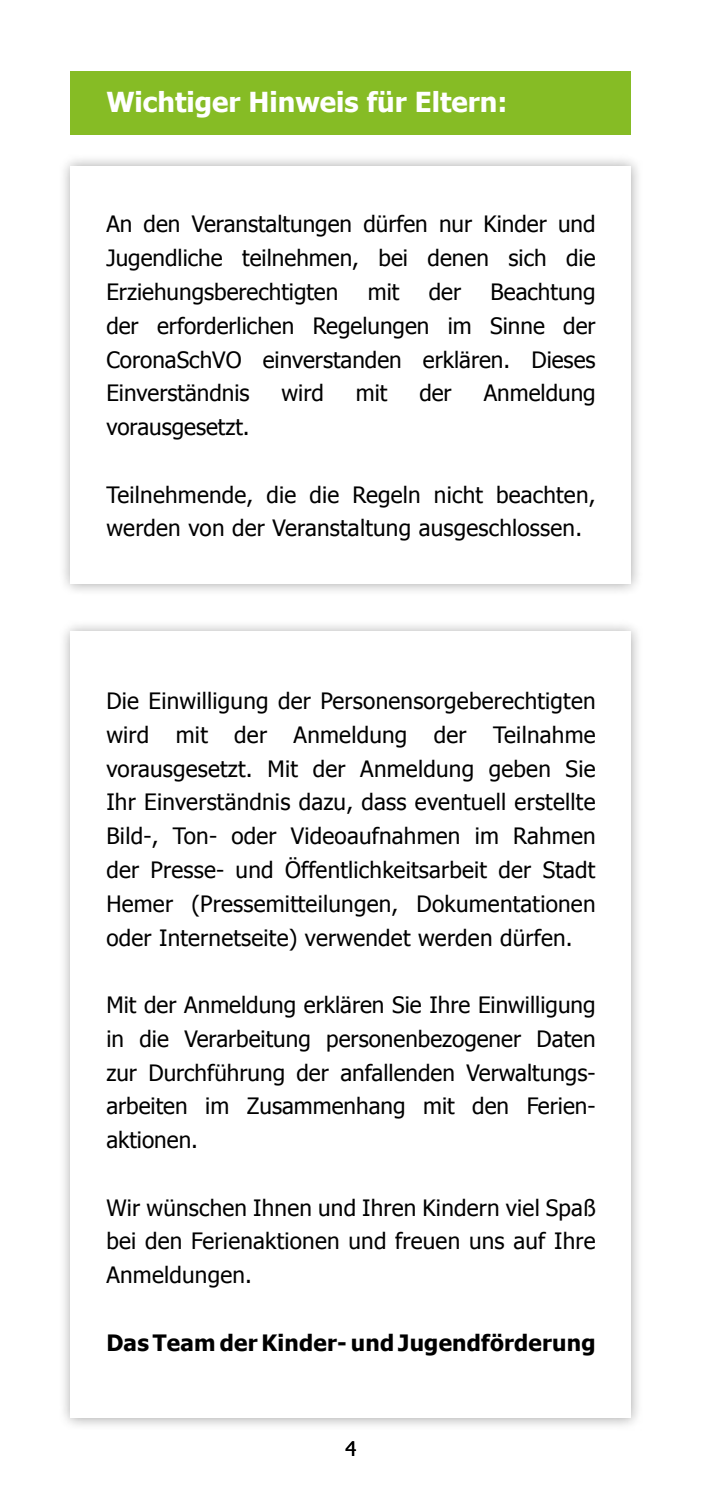
<style>
.page{position:relative;width:702px;height:1489px;background:#fff}
.page>*{position:absolute;margin:0;border:0;box-sizing:border-box;transform-origin:0 0}
.t1{font:700 27.5px "Tahoma";color:#fff}
.t2{font:22.5px/33.8px "Tahoma";color:#000;text-align:justify}
.t3{font:700 22.5px "Tahoma";letter-spacing:.01em;color:#000}
.t4{font:20px "Tahoma";color:#000}
</style>
<div class="page">
<div style="left:58px;top:619px;width:586px;height:811px;background:#000;opacity:.35"></div>
<div style="left:71px;top:632px;width:560px;height:785px;background:#fff"></div>
<div style="left:58px;top:153px;width:586px;height:443px;background:#000;opacity:.35"></div>
<div style="left:71px;top:166px;width:560px;height:417px;background:#fff"></div>
<div style="left:71px;top:71px;width:560px;height:64px;background:#86bc25"></div>
<p class="t1" style="left:106px;top:82px;width:402px">Wichtiger Hinweis für Eltern:</p>
<p class="t2" style="left:106px;top:206px;width:491px">An den Veranstaltungen dürfen nur Kinder und Jugendliche teilnehmen, bei denen sich die Erziehungsberechtigten</p>
<p class="t2" style="left:106px;top:274px;width:490px;text-indent:384px">Beachtung der erforderlichen Regelungen im Sinne der CoronaSchVO einverstanden erklären. Dieses Einverständnis</p>
<p class="t2" style="left:368px;top:274px;width:33px">mit</p>
<p class="t2" style="left:429px;top:274px;width:34px">der</p>
<p class="t2" style="left:281px;top:375px;width:44px">wird</p>
<p class="t2" style="left:356px;top:375px;width:33px">mit</p>
<p class="t2" style="left:419px;top:375px;width:34px">der</p>
<p class="t2" style="left:483px;top:375px;width:113px">Anmeldung</p>
<p class="t2" style="left:106px;top:409px;width:145px">vorausgesetzt.</p>
<p class="t2" style="left:106px;top:476px;width:490px">Teilnehmende, die die Regeln nicht beachten, werden von der Veranstaltung ausgeschlossen.</p>
<p class="t2" style="left:106px;top:683px;width:491px">Die Einwilligung der Personensorgeberechtigten wird mit der Anmeldung der Teilnahme vorausgesetzt. Mit der Anmeldung geben Sie Ihr Einverständnis dazu, dass eventuell erstellte Bild-, Ton- oder Videoaufnahmen im Rahmen der Presse- und Öffentlichkeitsarbeit der Stadt Hemer (Pressemitteilungen, Dokumentationen oder Internetseite) verwendet werden dürfen.</p>
<p class="t2" style="left:106px;top:986px;width:491px">Mit der Anmeldung erklären Sie Ihre Einwilligung in die Verarbeitung personenbezogener Daten zur Durchführung der anfallenden Verwaltungs&shy;arbeiten im Zusammenhang mit den Ferien&shy;aktionen.</p>
<p class="t2" style="left:106px;top:1189px;width:491px">Wir wünschen Ihnen und Ihren Kindern viel Spaß bei den Ferienaktionen und freuen uns auf Ihre Anmeldungen.</p>
<p class="t3" style="left:106px;top:1326px;width:490px">Das Team der Kinder- und Jugendförderung</p>
<p class="t4" style="left:345px;top:1435px;width:12px">4</p>
</div>
